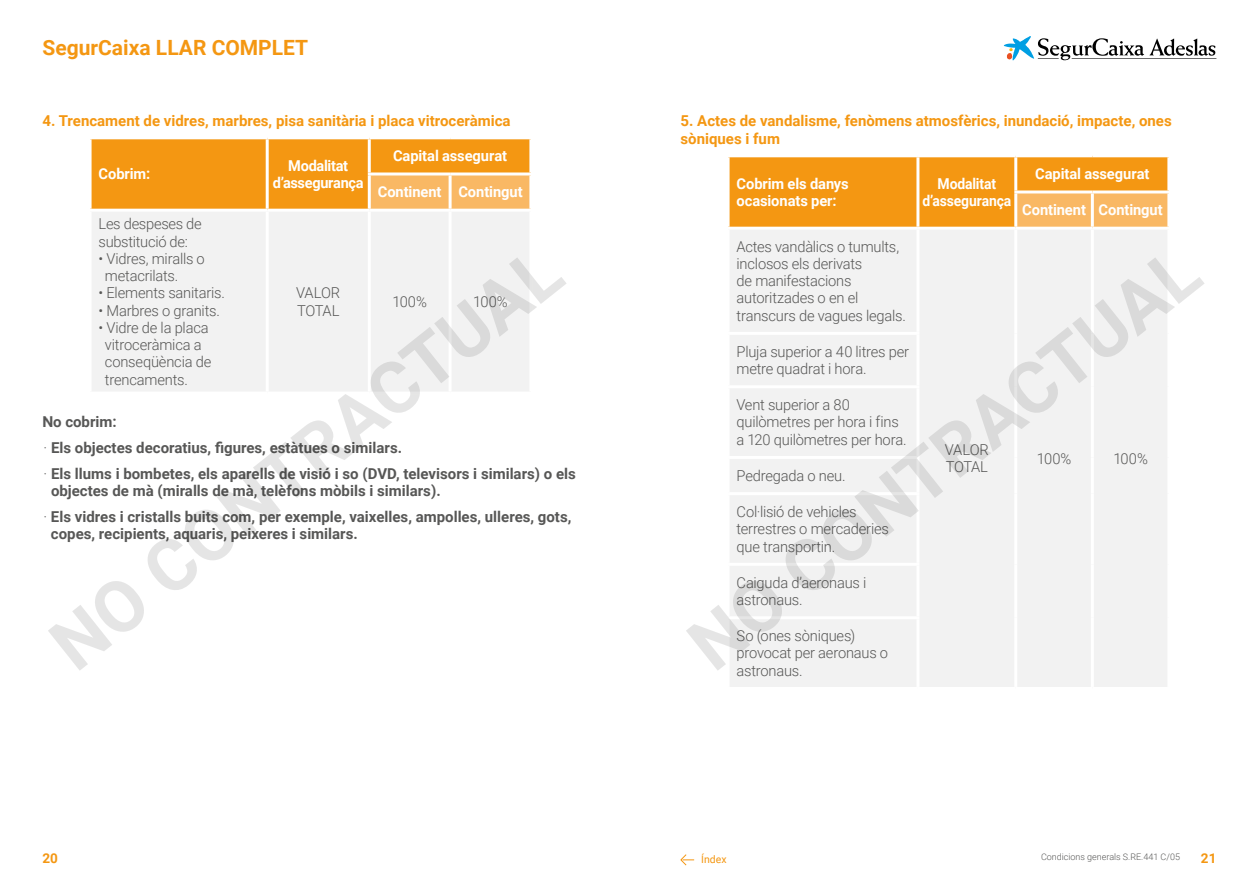
<style>
.page{position:relative;width:1259px;height:893px;background:#fff}
.page>*{position:absolute;margin:0;border:0;box-sizing:border-box;transform-origin:0 0}
.t1{font:700 72px "Roboto";color:#575756}
.t2{font:700 21px "Roboto";color:#f49712}
.t3{font:300 15px/17.2px "Roboto";letter-spacing:-.015em;color:#575756}
.t4{font:700 15px/25.8px "Roboto";color:#575756}
.t5{font:700 15px/18px "Roboto";color:#f49712}
.t6{font:700 15px/17.2px "Roboto";letter-spacing:-.005em;color:#fff}
.t7{font:700 15px/17.2px "Roboto";letter-spacing:-.005em;color:#fff;text-align:center;scale:.93 1}
.t8{font:700 13.5px "Roboto";color:#f49712}
.t9{font:10.5px "Roboto";color:#f49712}
.t10{font:300 9px "Roboto";color:#575756}
.s1{font-weight:300}
</style>
<div class="page">
<svg style="left:1003px;top:36px;width:213px;height:24px"></svg>
<svg style="left:729px;top:157px;width:438px;height:70px;background:#f49d22"></svg>
<div style="left:730px;top:230px;width:437px;height:457px;background:#f2f2f2"></div>
<hr style="left:916px;top:157px;width:3px;height:35px;background:#fff">
<hr style="left:1014px;top:157px;width:3px;height:33px;background:#fff">
<hr style="left:916px;top:192px;width:3px;height:35px;background:#fff">
<hr style="left:1014px;top:190px;width:78px;height:3px;background:#fff">
<hr style="left:1014px;top:193px;width:3px;height:34px;background:#fff">
<hr style="left:1092px;top:190px;width:78px;height:3px;background:#fff">
<hr style="left:1091px;top:193px;width:3px;height:34px;background:#fff">
<hr style="left:726px;top:332px;width:193px;height:3px;background:#fff">
<hr style="left:726px;top:385px;width:193px;height:3px;background:#fff">
<hr style="left:726px;top:456px;width:193px;height:3px;background:#fff">
<hr style="left:726px;top:492px;width:193px;height:3px;background:#fff">
<hr style="left:726px;top:563px;width:193px;height:3px;background:#fff">
<hr style="left:726px;top:616px;width:193px;height:3px;background:#fff">
<hr style="left:916px;top:230px;width:3px;height:102px;background:#fff">
<hr style="left:916px;top:335px;width:3px;height:50px;background:#fff">
<hr style="left:916px;top:388px;width:3px;height:68px;background:#fff">
<hr style="left:916px;top:459px;width:3px;height:33px;background:#fff">
<hr style="left:916px;top:495px;width:3px;height:68px;background:#fff">
<hr style="left:916px;top:566px;width:3px;height:50px;background:#fff">
<hr style="left:916px;top:619px;width:3px;height:68px;background:#fff">
<hr style="left:1014px;top:230px;width:3px;height:103px;background:#fff">
<hr style="left:1014px;top:333px;width:3px;height:54px;background:#fff">
<hr style="left:1014px;top:387px;width:3px;height:70px;background:#fff">
<hr style="left:1014px;top:457px;width:3px;height:37px;background:#fff">
<hr style="left:1014px;top:494px;width:3px;height:70px;background:#fff">
<hr style="left:1014px;top:564px;width:3px;height:54px;background:#fff">
<hr style="left:1014px;top:618px;width:3px;height:69px;background:#fff">
<hr style="left:1091px;top:230px;width:3px;height:103px;background:#fff">
<hr style="left:1091px;top:333px;width:3px;height:54px;background:#fff">
<hr style="left:1091px;top:387px;width:3px;height:70px;background:#fff">
<hr style="left:1091px;top:457px;width:3px;height:37px;background:#fff">
<hr style="left:1091px;top:494px;width:3px;height:70px;background:#fff">
<hr style="left:1091px;top:564px;width:3px;height:54px;background:#fff">
<hr style="left:1091px;top:618px;width:3px;height:69px;background:#fff">
<svg style="left:92px;top:139px;width:437px;height:70px;background:#f49e23"></svg>
<div style="left:92px;top:212px;width:437px;height:179px;background:#f2f2f2"></div>
<hr style="left:266px;top:139px;width:3px;height:35px;background:#fff">
<hr style="left:368px;top:139px;width:3px;height:33px;background:#fff">
<hr style="left:266px;top:174px;width:3px;height:35px;background:#fff">
<hr style="left:368px;top:172px;width:82px;height:3px;background:#fff">
<hr style="left:368px;top:175px;width:3px;height:34px;background:#fff">
<hr style="left:450px;top:172px;width:82px;height:3px;background:#fff">
<hr style="left:448px;top:175px;width:3px;height:34px;background:#fff">
<hr style="left:368px;top:212px;width:3px;height:180px;background:#fff">
<hr style="left:448px;top:212px;width:3px;height:180px;background:#fff">
<hr style="left:266px;top:212px;width:3px;height:180px;background:#fff">
<svg style="left:680px;top:854px;width:15px;height:12px"></svg>
<h2 class="t2" style="left:43px;top:33px;width:267px">SegurCaixa LLAR COMPLET</h2>
<p class="t5" style="left:680px;top:111px;width:493px">5. Actes de vandalisme, fenòmens atmosfèrics, inundació, impacte, ones sòniques i fum</p>
<p class="t6" style="left:736px;top:174px;width:114px">Cobrim els danys ocasionats per:</p>
<p class="t7" style="left:922px;top:174px;width:97px">Modalitat d’assegurança</p>
<p class="t5" style="left:43px;top:111px;width:469px">4. Trencament de vidres, marbres, pisa sanitària i placa vitroceràmica</p>
<p class="t6" style="left:99px;top:165px;width:53px">Cobrim:</p>
<p class="t6" style="left:273px;top:156px;width:93px;text-align:center">Modalitat d’assegurança</p>
<p class="t6" style="left:393px;top:147px;width:116px">Capital assegurat</p>
<p class="t6" style="left:378px;top:183px;width:146px">Continent Contingut</p>
<p class="t6" style="left:1035px;top:165px;width:116px">Capital assegurat</p>
<p class="t6" style="left:1022px;top:201px;width:142px">Continent Contingut</p>
<p class="t3" style="left:99px;top:215px;width:105px">Les despeses de substitució de:</p>
<p class="t3" style="left:105px;top:249px;width:101px;text-indent:-6px">• Vidres, miralls o metacrilats.</p>
<p class="t3" style="left:99px;top:284px;width:128px">• Elements sanitaris.</p>
<p class="t3" style="left:99px;top:301px;width:123px">• Marbres o granits.</p>
<p class="t3" style="left:105px;top:318px;width:108px;text-indent:-6px">• Vidre de la placa vitroceràmica a conseqüència de trencaments.</p>
<p class="t3" style="left:736px;top:237px;width:171px">Actes vandàlics o tumults, inclosos els derivats<br>de manifestacions autoritzades o en el transcurs de vagues legals.</p>
<h1 class="t1" style="left:28px;top:611px;width:630px;rotate:-38deg">NO CONTRACTUAL</h1>
<h1 class="t1" style="left:665px;top:611px;width:630px;rotate:-38deg">NO CONTRACTUAL</h1>
<p class="t3" style="left:296px;top:284px;width:45px">VALOR<br>TOTAL</p>
<p class="t3" style="left:392px;top:292px;width:36px">100%</p>
<p class="t3" style="left:473px;top:292px;width:36px">100%</p>
<p class="t3" style="left:736px;top:342px;width:174px">Pluja superior a 40 litres per metre quadrat i hora.</p>
<p class="t3" style="left:736px;top:396px;width:172px">Vent superior a 80 quilòmetres per hora i fins a 120 quilòmetres per hora.</p>
<p class="t3" style="left:736px;top:466px;width:111px">Pedregada o neu.</p>
<p class="t3" style="left:736px;top:503px;width:154px">Col·lisió de vehicles terrestres o mercaderies que transportin.</p>
<p class="t3" style="left:736px;top:573px;width:131px">Caiguda d’aeronaus i astronaus.</p>
<p class="t3" style="left:736px;top:627px;width:153px">So (ones sòniques) provocat per aeronaus o astronaus.</p>
<p class="t4" style="left:43px;top:408px;width:535px">No cobrim:<br><span class="s1">·</span> Els objectes decoratius, figures, estàtues o similars.<br><span class="s1">·</span> Els llums i bombetes, els aparells de visió i so (DVD, televisors i similars) o els</p>
<p class="t4" style="left:43px;top:477px;width:529px;text-indent:8px">objectes de mà (miralls de mà, telèfons mòbils i similars).<br><span class="s1">·</span> Els vidres i cristalls buits com, per exemple, vaixelles, ampolles, ulleres, gots,</p>
<p class="t4" style="left:51px;top:520px;width:308px">copes, recipients, aquaris, peixeres i similars.</p>
<p class="t3" style="left:945px;top:440px;width:45px">VALOR<br>TOTAL</p>
<p class="t3" style="left:1037px;top:449px;width:36px">100%</p>
<p class="t3" style="left:1113px;top:449px;width:36px">100%</p>
<p class="t8" style="left:43px;top:848px;width:17px">20</p>
<p class="t10" style="left:1041px;top:851px;width:140px">Condicions generals S.RE.441 C/05</p>
<p class="t8" style="left:1201px;top:848px;width:17px">21</p>
<p class="t9" style="left:701px;top:852px;width:27px">Índex</p>
</div>
